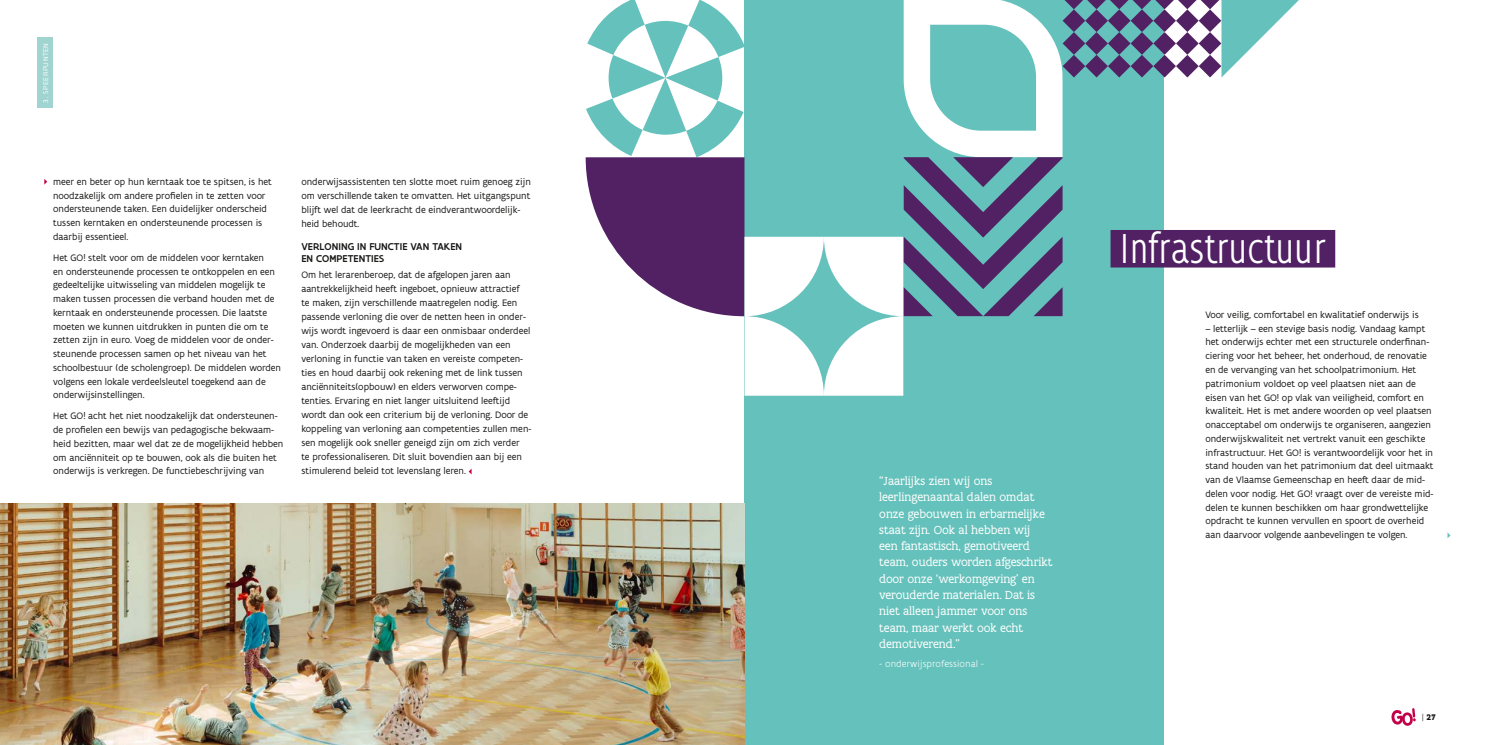
<style>
.page{position:relative;width:1489px;height:745px;background:#fff}
.page>*{position:absolute;margin:0;border:0;box-sizing:border-box;transform-origin:0 0}
.t1{font:300 condensed 45px "Flanders Art Sans";color:#fff}
.t2{font:12.5px/16.2px "Flanders Art Serif";color:#fff}
.t3{font:500 10.62px/12.1px "Flanders Art Sans";letter-spacing:.005em;color:#181716}
.t4{font:10px/13.8px "Flanders Art Sans";color:#181716}
.t5{font:300 10px "Flanders Art Sans";color:#fff}
.t6{font:700 8.75px "Flanders Art Serif";color:#181716}
.t7{font:7.5px "Flanders Art Sans";letter-spacing:.08em;color:#fff}
.s1{font-weight:300}
</style>
<div class="page">
<svg style="left:1391px;top:708px;width:24px;height:17px"></svg>
<div style="left:37px;top:37px;width:16px;height:71px;background:#9fd4d0"></div>
<div style="left:744px;top:0;width:419px;height:744px;background:#65c1bb"></div>
<div style="left:1110px;top:230px;width:225px;height:37px;background:#512163"></div>
<svg style="left:585px;top:0;width:713px;height:395px"></svg>
<img style="left:0;top:503px;width:744px;height:241px">
<svg style="left:44px;top:179px;width:3px;height:5px"></svg>
<svg style="left:1447px;top:532px;width:3px;height:6px"></svg>
<p class="t7" style="left:41px;top:102px;width:61px;rotate:-90deg">3. SPEERPUNTEN</p>
<p class="t4" style="left:53px;top:174px;width:220px">meer en beter op hun kerntaak toe te spitsen, is het noodzakelijk om andere profielen in te zetten voor ondersteunende taken. Een duidelijker onderscheid tussen kerntaken en ondersteunende processen is daarbij essentieel.</p>
<p class="t4" style="left:53px;top:250px;width:229px">Het GO! stelt voor om de middelen voor kerntaken<br>en ondersteunende processen te ontkoppelen en een gedeeltelijke uitwisseling van middelen mogelijk te maken tussen processen die verband houden met de kerntaak en ondersteunende processen. Die laatste moeten we kunnen uitdrukken in punten die om te zetten zijn in euro. Voeg de middelen voor de onder&shy;steunende processen samen op het niveau van het schoolbestuur (de scholengroep). De middelen worden volgens een lokale verdeelsleutel toegekend aan de onderwijsinstellingen.</p>
<p class="t4" style="left:53px;top:409px;width:231px">Het GO! acht het niet noodzakelijk dat ondersteunen&shy;de profielen een bewijs van pedagogische bekwaam&shy;heid bezitten, maar wel dat ze de mogelijkheid hebben om anciënniteit op te bouwen, ook als die buiten het onderwijs is verkregen. De functiebeschrijving van</p>
<p class="t4" style="left:301px;top:174px;width:231px">onderwijsassistenten ten slotte moet ruim genoeg zijn om verschillende taken te omvatten. Het uitgangspunt blijft wel dat de leerkracht de eindverantwoordelijk&shy;heid behoudt.</p>
<p class="t3" style="left:301px;top:240px;width:162px">VERLONING IN FUNCTIE VAN TAKEN<br>EN COMPETENTIES</p>
<p class="t4" style="left:301px;top:267px;width:231px">Om het lerarenberoep, dat de afgelopen jaren aan aantrekkelijkheid heeft ingeboet, opnieuw attractief<br>te maken, zijn verschillende maatregelen nodig. Een passende verloning die over de netten heen in onder&shy;wijs wordt ingevoerd is daar een onmisbaar onderdeel van. Onderzoek daarbij de mogelijkheden van een verloning in functie van taken en vereiste competen&shy;ties en houd daarbij ook rekening met de link tussen anciënniteits(opbouw) en elders verworven compe&shy;tenties. Ervaring en niet langer uitsluitend leeftijd wordt dan ook een criterium bij de verloning. Door de koppeling van verloning aan competenties zullen men&shy;sen mogelijk ook sneller geneigd zijn om zich verder<br>te professionaliseren. Dit sluit bovendien aan bij een stimulerend beleid tot levenslang leren.</p>
<p class="t2" style="left:879px;top:472px;width:175px">“Jaarlijks zien wij ons leerlingenaantal dalen omdat onze gebouwen in erbarmelijke staat zijn. Ook al hebben wij<br>een fantastisch, gemotiveerd team, ouders worden afgeschrikt door onze ‘werkomgeving’ en verouderde materialen. Dat is niet alleen jammer voor ons team, maar werkt ook echt demotiverend.”</p>
<p class="t5" style="left:879px;top:657px;width:106px">- onderwijsprofessional -</p>
<h1 class="t1" style="left:1119px;top:224px;width:208px">Infrastructuur</h1>
<p class="t4" style="left:1205px;top:307px;width:215px">Voor veilig, comfortabel en kwalitatief onderwijs is</p>
<p class="t4" style="left:1205px;top:321px;width:230px">– letterlijk – een stevige basis nodig. Vandaag kampt het onderwijs echter met een structurele onderfinan&shy;ciering voor het beheer, het onderhoud, de renovatie en de vervanging van het schoolpatrimonium. Het patrimonium voldoet op veel plaatsen niet aan de eisen van het GO! op vlak van veiligheid, comfort en kwaliteit. Het is met andere woorden op veel plaatsen onacceptabel om onderwijs te organiseren, aangezien onderwijskwaliteit net vertrekt vanuit een geschikte infrastructuur. Het GO! is verantwoordelijk voor het in stand houden van het patrimonium dat deel uitmaakt van de Vlaamse Gemeenschap en heeft daar de mid&shy;delen voor nodig. Het GO! vraagt over de vereiste mid&shy;delen te kunnen beschikken om haar grondwettelijke opdracht te kunnen vervullen en spoort de overheid aan daarvoor volgende aanbevelingen te volgen.</p>
<p class="t6" style="left:1421px;top:711px;width:15px"><span class="s1">|</span> 27</p>
</div>
